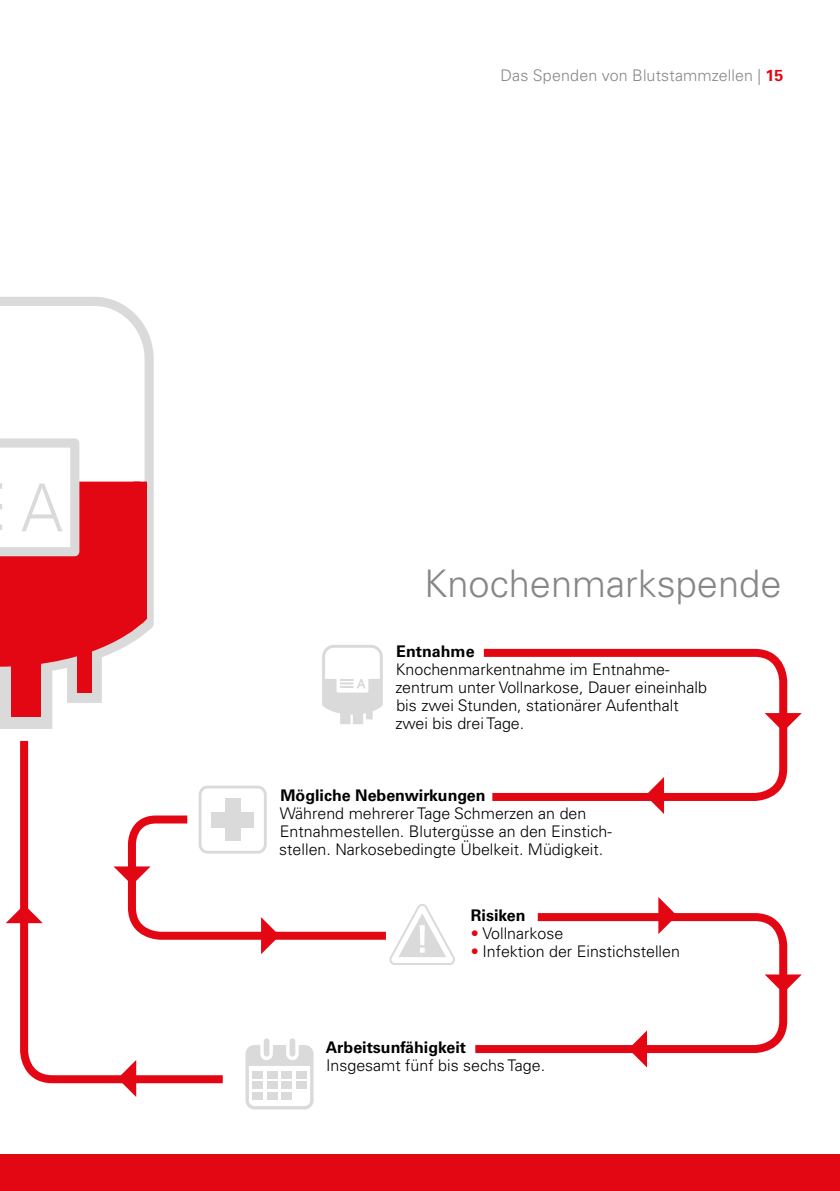
<style>
.page{position:relative;width:840px;height:1191px;background:#fff}
.page>*{position:absolute;margin:0;border:0;box-sizing:border-box;transform-origin:0 0}
.t1{font:300 38px "Univers";color:#878787}
.t2{font:300 16px/18px "Univers LT Pro 45";color:#000}
.t3{font:700 16px "Univers LT Pro 65";color:#000}
.t4{font:300 16px "Univers";color:#000}
.t5{font:300 16px "Univers";letter-spacing:.01em;color:#878787}
.s1{font-weight:700;color:#e30613}
.s2{color:#e30613}
</style>
<div class="page">
<svg style="left:0;top:297px;width:154px;height:141px"></svg>
<svg style="left:0;top:438px;width:154px;height:291px"></svg>
<div style="left:198px;top:785px;width:68px;height:68px;border:3px solid #dadada;border-radius:8px"></div>
<div style="left:225px;top:798px;width:15px;height:43px;background:#dadada"></div>
<svg style="left:658px;top:897px;width:13px;height:12px"></svg>
<svg style="left:636px;top:1057px;width:10px;height:10px"></svg>
<svg style="left:126px;top:1087px;width:10px;height:10px"></svg>
<svg style="left:655px;top:805px;width:8px;height:8px"></svg>
<svg style="left:6px;top:913px;width:10px;height:10px"></svg>
<svg style="left:790px;top:974px;width:11px;height:12px"></svg>
<svg style="left:790px;top:713px;width:11px;height:12px"></svg>
<div style="left:366px;top:703px;width:6px;height:16px;border:5px solid #dadada"></div>
<svg style="left:353px;top:717px;width:10px;height:7px"></svg>
<div style="left:340px;top:707px;width:10px;height:17px;background:#dadada"></div>
<div style="left:355px;top:709px;width:5px;height:13px;background:#dadada"></div>
<svg style="left:322px;top:645px;width:61px;height:72px"></svg>
<div style="left:245px;top:1045px;width:68px;height:64px;border:3px solid #dadada;border-radius:7px"></div>
<svg style="left:247px;top:1046px;width:65px;height:20px"></svg>
<div style="left:262px;top:1036px;width:9px;height:22px;background:#dadada;border-radius:5px"></div>
<div style="left:260px;top:1035px;width:13px;height:25px;border:3px solid #fff;border-radius:5px"></div>
<div style="left:288px;top:1036px;width:9px;height:22px;background:#dadada;border-radius:5px"></div>
<div style="left:286px;top:1035px;width:12px;height:25px;border:3px solid #fff;border-radius:5px"></div>
<div style="left:252px;top:1071px;width:11px;height:7px;background:#dadada"></div>
<div style="left:267px;top:1071px;width:10px;height:7px;background:#dadada"></div>
<div style="left:281px;top:1071px;width:11px;height:7px;background:#dadada"></div>
<div style="left:296px;top:1071px;width:10px;height:7px;background:#dadada"></div>
<div style="left:252px;top:1081px;width:11px;height:7px;background:#dadada"></div>
<div style="left:267px;top:1081px;width:10px;height:7px;background:#dadada"></div>
<div style="left:281px;top:1081px;width:11px;height:7px;background:#dadada"></div>
<div style="left:296px;top:1081px;width:10px;height:7px;background:#dadada"></div>
<div style="left:252px;top:1092px;width:11px;height:7px;background:#dadada"></div>
<div style="left:267px;top:1092px;width:10px;height:7px;background:#dadada"></div>
<div style="left:281px;top:1092px;width:11px;height:7px;background:#dadada"></div>
<svg style="left:16px;top:740px;width:215px;height:347px"></svg>
<svg style="left:475px;top:909px;width:315px;height:148px"></svg>
<svg style="left:113px;top:811px;width:342px;height:163px"></svg>
<svg style="left:483px;top:648px;width:307px;height:157px"></svg>
<div style="left:0;top:1154px;width:839px;height:37px;background:#e30613"></div>
<p class="t5" style="left:500px;top:65px;width:284px">Das Spenden von Blutstammzellen | <span class="s1">15</span></p>
<h1 class="t1" style="left:424px;top:560px;width:358px">Knochenmarkspende</h1>
<p class="t3" style="left:396px;top:642px;width:80px">Entnahme</p>
<p class="t2" style="left:395px;top:660px;width:313px">Knochenmarkentnahme im Entnahme&shy;zentrum unter Vollnarkose, Dauer eineinhalb bis zwei Stunden, stationärer Aufenthalt zwei bis drei Tage.</p>
<p class="t3" style="left:280px;top:785px;width:206px">Mögliche Nebenwirkungen</p>
<p class="t2" style="left:279px;top:804px;width:334px">Während mehrerer Tage Schmerzen an den<br>Entnahmestellen. Blutergüsse an den Einstich&shy;stellen. Narkosebedingte Übelkeit. Müdigkeit.</p>
<p class="t3" style="left:470px;top:905px;width:56px">Risiken</p>
<p class="t4" style="left:470px;top:923px;width:94px"><span class="s2">•</span> Vollnarkose</p>
<p class="t4" style="left:470px;top:941px;width:210px"><span class="s2">•</span> Infektion der Einstichstellen</p>
<p class="t3" style="left:325px;top:1037px;width:142px">Arbeitsunfähigkeit</p>
<p class="t2" style="left:326px;top:1056px;width:220px">Insgesamt fünf bis sechs Tage.</p>
</div>
